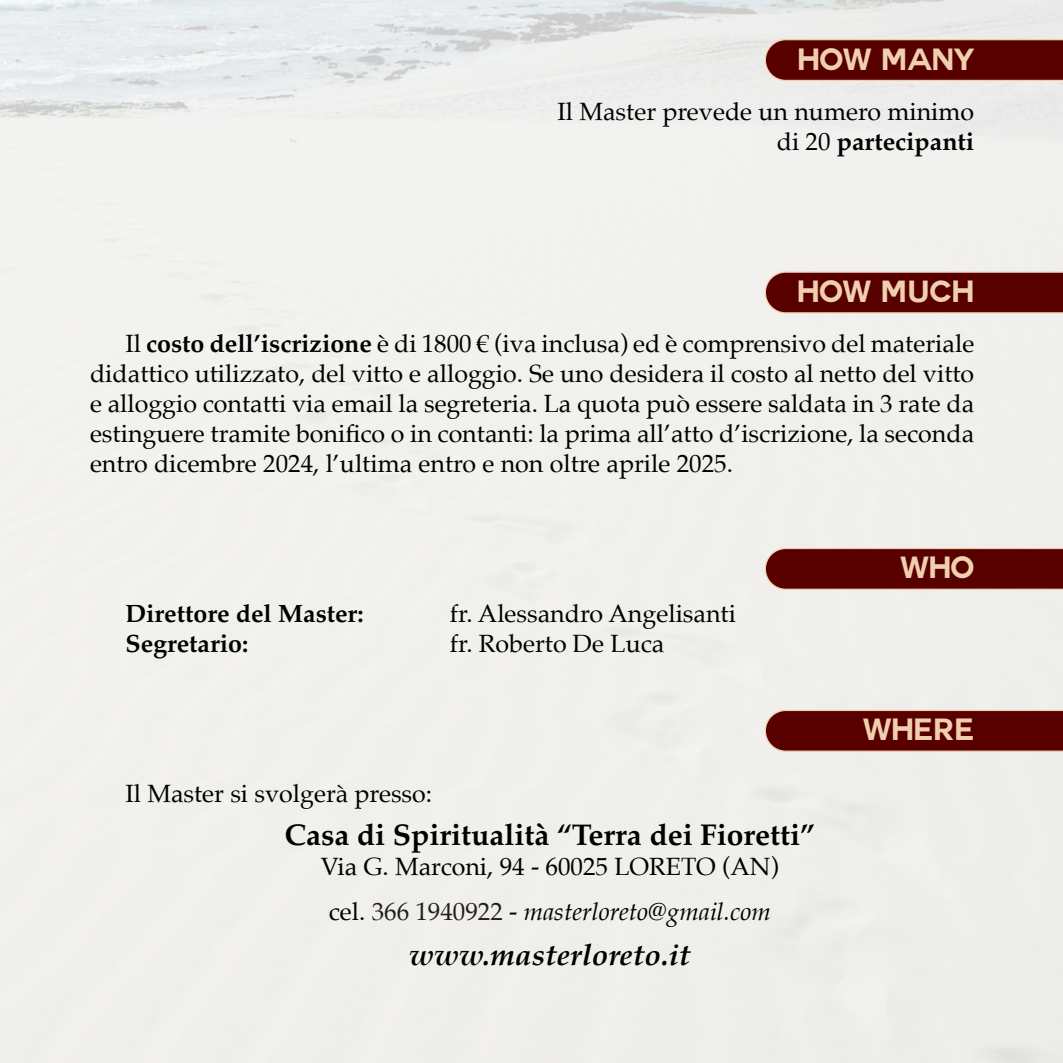
<style>
.page{position:relative;width:1063px;height:1063px;background:#fff}
.page>*{position:absolute;margin:0;border:0;box-sizing:border-box;transform-origin:0 0}
.t1{font:700 30px "Palatino";color:#000}
.t2{font:700 30px "Couture";color:#f0cfaf}
.t3{font:italic 700 30px "Palatino";color:#000}
.t4{font:25px/30px "Palatino";color:#000;text-align:right}
.t5{font:700 25px "Palatino";color:#000}
.s1{font-weight:700}
.s2{color:#231f20}
.s3{font-style:italic}
</style>
<div class="page">
<svg style="left:765px;top:39px;width:298px;height:42px;background:#63100e"></svg>
<div style="left:765px;top:272px;width:298px;height:41px;background:#580000"></div>
<svg style="left:765px;top:548px;width:298px;height:42px;background:#63100e"></svg>
<svg style="left:765px;top:710px;width:298px;height:42px;background:#63100e"></svg>
<p class="t2" style="left:797px;top:45px;width:178px">HOW MANY</p>
<p class="t4" style="left:558px;top:97px;width:418px">Il Master prevede un numero minimo di 20 <span class="s1">partecipanti</span></p>
<p class="t2" style="left:797px;top:278px;width:179px">HOW MUCH</p>
<p class="t4" style="left:90px;top:328px;width:886px;text-align:justify;text-indent:35px">Il <span class="s1">costo dell’iscrizione</span> è di 1800 € (iva inclusa) ed è comprensivo del materiale didattico utilizzato, del vitto e alloggio. Se uno desidera il costo al netto del vitto e alloggio contatti via email la segreteria. La quota può essere saldata in 3 rate da estinguere tramite bonifico o in contanti: la prima all’atto d’iscrizione, la seconda entro dicembre 2024, l’ultima entro e non oltre aprile 2025.</p>
<p class="t5" style="left:125px;top:592px;width:240px">Direttore del Master:</p>
<p class="t4" style="left:450px;top:598px;width:288px">fr. Alessandro Angelisanti</p>
<p class="t5" style="left:125px;top:622px;width:124px">Segretario:</p>
<p class="t4" style="left:450px;top:628px;width:216px">fr. Roberto De Luca</p>
<p class="t4" style="left:125px;top:778px;width:308px">Il Master si svolgerà presso:</p>
<p class="t1" style="left:284px;top:809px;width:532px">Casa di Spiritualità “Terra dei Fioretti”</p>
<p class="t4" style="left:321px;top:844px;width:460px;line-height:45px;text-align:center">Via G. Marconi, 94 - 60025 LORETO (AN) cel. <span class="s2">366 1940922</span> - <span class="s3">masterloreto@gmail.com</span></p>
<p class="t3" style="left:409px;top:930px;width:283px">www.masterloreto.it</p>
<p class="t2" style="left:900px;top:554px;width:75px">WHO</p>
<p class="t2" style="left:863px;top:716px;width:113px">WHERE</p>
</div>
